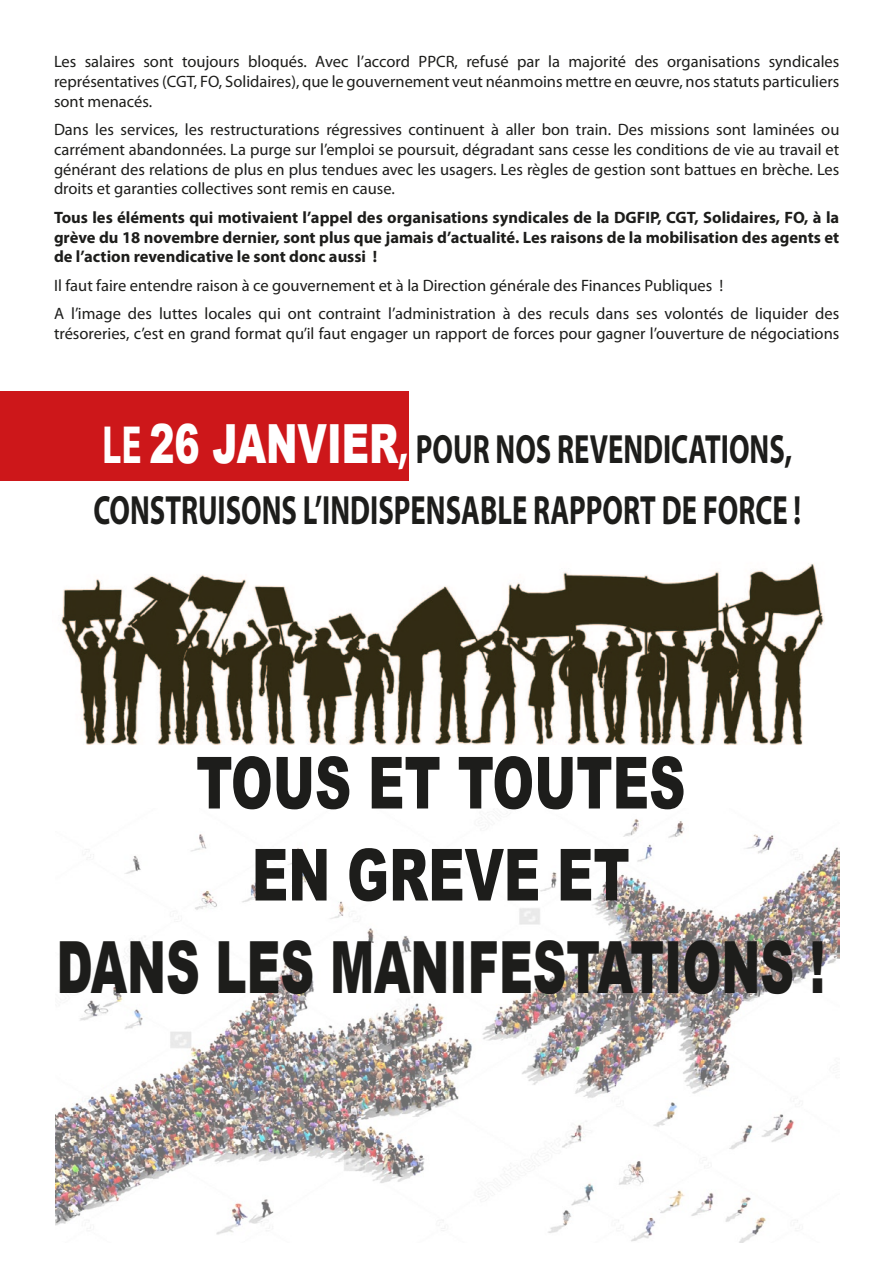
<style>
.page{position:relative;width:893px;height:1263px;background:#fff}
.page>*{position:absolute;margin:0;border:0;box-sizing:border-box;transform-origin:0 0}
.t1{font:900 72px "Arial";color:#1d1d1b;scale:.65 1}
.t2{font:900 72px "Arial";color:#1d1d1b;scale:.7 1}
.t3{font:700 40.95px "Myriad Pro";color:#1d1d1b;scale:.7 1}
.Corps_de_texte_2{font:16.5px/19.8px "Myriad Pro";color:#1d1d1b;text-align:justify}
.t4{font:700 16.5px/19.8px "Myriad Pro";color:#1d1d1b;text-align:justify}
.s1{font-size:54px;color:#fff}
.s2{font-family:"Arial";font-weight:900;font-size:54px;color:#fff}
</style>
<div class="page">
<img style="left:55px;top:819px;width:785px;height:423px">
<img style="left:61px;top:563px;width:763px;height:181px">
<div style="left:0;top:392px;width:409px;height:89px;background:#cd171a"></div>
<p class="Corps_de_texte_2" style="left:54px;top:51px;width:787px">Les salaires sont toujours bloqués. Avec l’accord PPCR, refusé par la majorité des organisations syndicales représentatives (CGT, FO, Solidaires), que le gouvernement veut néanmoins mettre en œuvre, nos statuts particuliers sont menacés.</p>
<p class="Corps_de_texte_2" style="left:54px;top:119px;width:787px">Dans les services, les restructurations régressives continuent à aller bon train. Des missions sont laminées ou carrément abandonnées. La purge sur l’emploi se poursuit, dégradant sans cesse les conditions de vie au travail et générant des relations de plus en plus tendues avec les usagers. Les règles de gestion sont battues en brèche. Les droits et garanties collectives sont remis en cause.</p>
<p class="t4" style="left:54px;top:207px;width:787px">Tous les éléments qui motivaient l’appel des organisations syndicales de la DGFIP, CGT, Solidaires, FO, à la grève du 18 novembre dernier, sont plus que jamais d’actualité. Les raisons de la mobilisation des agents et de l’action revendicative le sont donc aussi !</p>
<p class="Corps_de_texte_2" style="left:54px;top:275px;width:671px">Il faut faire entendre raison à ce gouvernement et à la Direction générale des Finances Publiques !</p>
<p class="Corps_de_texte_2" style="left:54px;top:303px;width:787px">A l’image des luttes locales qui ont contraint l’administration à des reculs dans ses volontés de liquider des trésoreries, c’est en grand format qu’il faut engager un rapport de forces pour gagner l’ouverture de négociations</p>
<p class="t3" style="left:102px;top:422px;width:987px"><span class="s1">LE</span> <span class="s2">26 JANVIER</span><span class="s1">,</span> POUR NOS REVENDICATIONS,</p>
<p class="t3" style="left:93px;top:484px;width:1013px">CONSTRUISONS L’INDISPENSABLE RAPPORT DE FORCE !</p>
<p class="t2" style="left:196px;top:730px;width:700px">TOUS ET TOUTES</p>
<p class="t2" style="left:252px;top:822px;width:541px">EN GREVE ET</p>
<p class="t1" style="left:56px;top:914px;width:1184px">DANS LES MANIFESTATIONS !</p>
</div>
